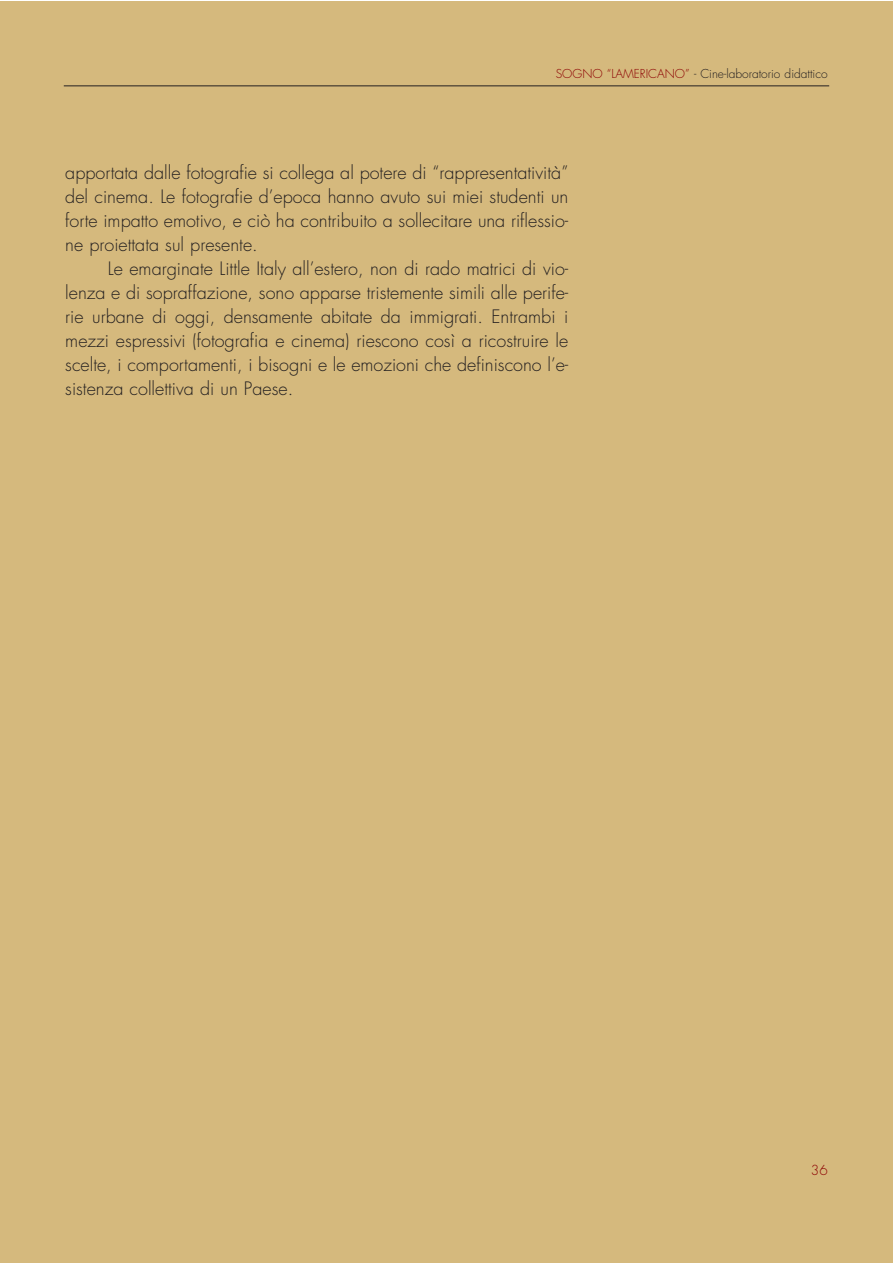
<style>
.page{position:relative;width:893px;height:1263px;background:#fff}
.page>*{position:absolute;margin:0;border:0;box-sizing:border-box;transform-origin:0 0}
.t1{font:300 18px/24px "Futura";color:#231f20;text-align:justify}
.t2{font:300 13.5px "Futura";color:#8d0203}
.t3{font:300 12px "Futura";color:#231f20}
.s1{color:#8d0203}
</style>
<div class="page">
<div style="left:0;top:1px;width:893px;height:1262px;background:#d5b97d"></div>
<hr style="left:64px;top:85px;width:765px;height:1px;background:#231f20">
<p class="t3" style="left:556px;top:68px;width:273px"><span class="s1">SOGNO “LAMERICANO”</span> - Cine-laboratorio didattico</p>
<p class="t1" style="left:65px;top:162px;width:505px">apportata dalle fotografie si collega al potere di “rappresentatività” del cinema. Le fotografie d’epoca hanno avuto sui miei studenti un forte impatto emotivo, e ciò ha contribuito a sollecitare una riflessio&shy;ne proiettata sul presente.</p>
<p class="t1" style="left:65px;top:258px;width:505px;text-indent:43px">Le emarginate Little Italy all’estero, non di rado matrici di vio&shy;lenza e di sopraffazione, sono apparse tristemente simili alle perife&shy;rie urbane di oggi, densamente abitate da immigrati. Entrambi i mezzi espressivi (fotografia e cinema) riescono così a ricostruire le scelte, i comportamenti, i bisogni e le emozioni che definiscono l’e&shy;sistenza collettiva di un Paese.</p>
<p class="t2" style="left:811px;top:1163px;width:18px">36</p>
</div>
